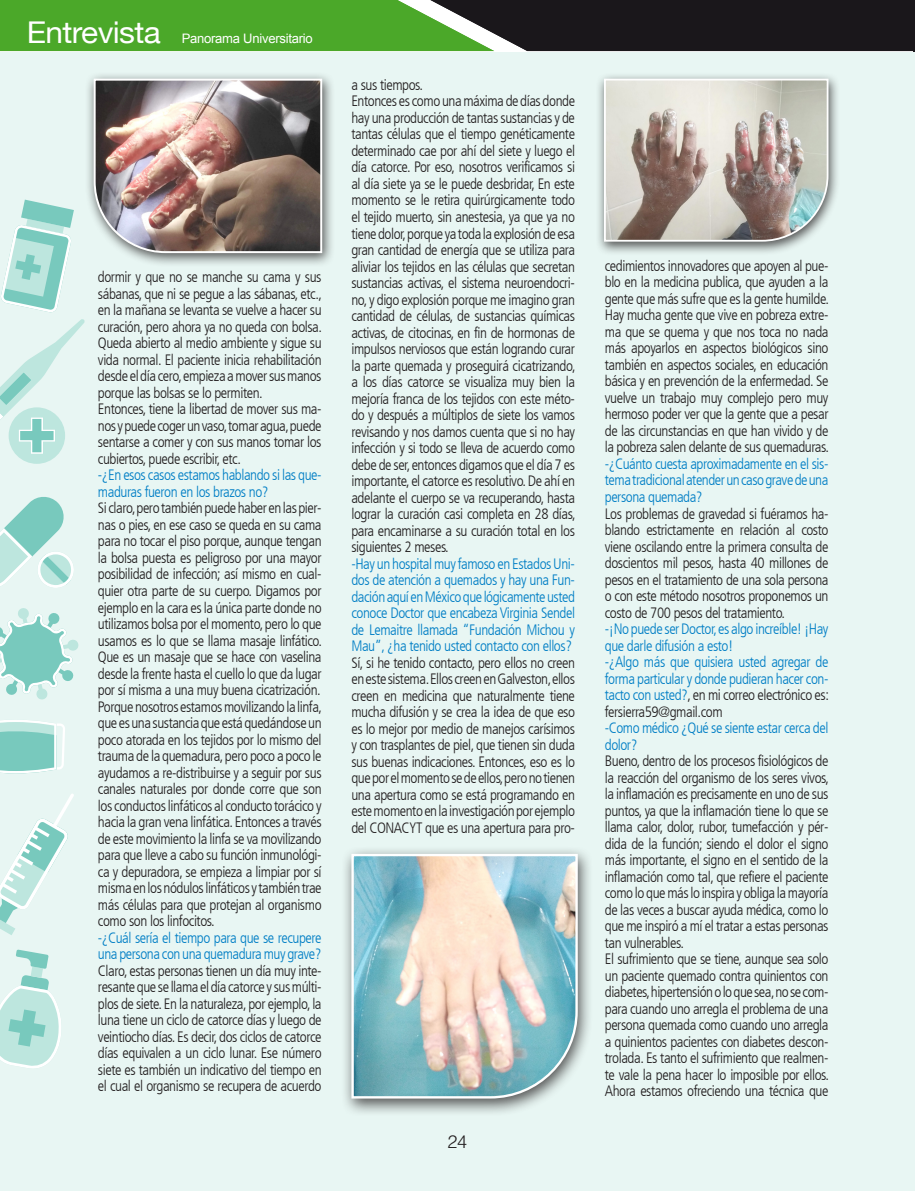
<style>
.page{position:relative;width:915px;height:1191px;background:#fff}
.page>*{position:absolute;margin:0;border:0;box-sizing:border-box;transform-origin:0 0}
.t1{font:30px "Helvetica Neue";letter-spacing:-.02em;color:#fff;scale:1.06 1}
.t2{font:300 18px "Helvetica LT Std";color:#231f20}
.t3{font:300 condensed 15px/16.5px "Frutiger LT";letter-spacing:-.03em;color:#231f20;text-align:justify}
.t4{font:300 condensed 15px/16.5px "Frutiger LT";letter-spacing:-.03em;color:#007ec5}
.t5{font:13.05px "Arial";letter-spacing:-.02em;color:#fff}
.s1{color:#231f20}
</style>
<div class="page">
<div style="left:0;top:39px;width:914px;height:1152px;background:#e8f6f3"></div>
<svg style="left:0;top:720px;width:65px;height:54px"></svg>
<svg style="left:0;top:497px;width:74px;height:91px"></svg>
<div style="left:9px;top:407px;width:56px;height:57px;background:#bde6de;border-radius:50%"></div>
<svg style="left:0;top:319px;width:85px;height:135px"></svg>
<svg style="left:1px;top:200px;width:73px;height:113px"></svg>
<svg style="left:0;top:608px;width:79px;height:92px"></svg>
<svg style="left:0;top:794px;width:74px;height:141px"></svg>
<svg style="left:0;top:949px;width:61px;height:119px"></svg>
<svg style="left:0;top:0;width:913px;height:51px;background:#3a662a"></svg>
<hr style="left:913px;top:0;width:1px;height:51px;background:#1a171b">
<div style="left:595px;top:72px;width:245px;height:183px;background:#231f20;opacity:.75"></div>
<svg style="left:603px;top:78px;width:226px;height:164px;background:#bdb5ae"></svg>
<div style="left:85px;top:72px;width:250px;height:196px;background:#231f20;opacity:.75"></div>
<img style="left:93px;top:78px;width:230px;height:176px">
<div style="left:340px;top:845px;width:253px;height:271px;background:#231f20;opacity:.75"></div>
<img style="left:350px;top:852px;width:228px;height:247px">
<h1 class="t1" style="left:27px;top:11px;width:128px">Entrevista</h1>
<p class="t5" style="left:182px;top:30px;width:132px">Panorama Universitario</p>
<p class="t3" style="left:98px;top:269px;width:225px;text-align:left">dormir y que no se manche su cama y sus sábanas, que ni se pegue a las sábanas, etc., en la mañana se levanta se vuelve a hacer su curación, pero ahora ya no queda con bolsa.<br>Queda abierto al medio ambiente y sigue su vida normal. El paciente inicia rehabilitación desde el día cero, empieza a mover sus manos porque las bolsas se lo permiten.<br>Entonces, tiene la libertad de mover sus ma&shy;nos y puede coger un vaso, tomar agua, puede sentarse a comer y con sus manos tomar los cubiertos, puede escribir, etc.</p>
<p class="t4" style="left:98px;top:467px;width:225px">-¿En esos casos estamos hablando si las que&shy;maduras fueron en los brazos no?</p>
<p class="t3" style="left:98px;top:500px;width:226px">Si claro, pero también puede haber en las pier&shy;nas o pies, en ese caso se queda en su cama para no tocar el piso porque, aunque tengan la bolsa puesta es peligroso por una mayor posibilidad de infección; así mismo en cual&shy;quier otra parte de su cuerpo. Digamos por ejemplo en la cara es la única parte donde no utilizamos bolsa por el momento, pero lo que usamos es lo que se llama masaje linfático.<br>Que es un masaje que se hace con vaselina desde la frente hasta el cuello lo que da lugar por sí misma a una muy buena cicatrización.<br>Porque nosotros estamos movilizando la linfa, que es una sustancia que está quedándose un poco atorada en los tejidos por lo mismo del trauma de la quemadura, pero poco a poco le ayudamos a re-distribuirse y a seguir por sus canales naturales por donde corre que son los conductos linfáticos al conducto torácico y hacia la gran vena linfática. Entonces a través de este movimiento la linfa se va movilizando para que lleve a cabo su función inmunológi&shy;ca y depuradora, se empieza a limpiar por sí misma en los nódulos linfáticos y también trae más células para que protejan al organismo como son los linfocitos.</p>
<p class="t4" style="left:98px;top:929px;width:225px">-¿Cuál sería el tiempo para que se recupere una persona con una quemadura muy grave?</p>
<p class="t3" style="left:98px;top:962px;width:225px">Claro, estas personas tienen un día muy inte&shy;resante que se llama el día catorce y sus múlti&shy;plos de siete. En la naturaleza, por ejemplo, la luna tiene un ciclo de catorce días y luego de veintiocho días. Es decir, dos ciclos de catorce días equivalen a un ciclo lunar. Ese número siete es también un indicativo del tiempo en el cual el organismo se recupera de acuerdo</p>
<p class="t3" style="left:351px;top:77px;width:226px;text-align:left">a sus tiempos.<br>Entonces es como una máxima de días donde hay una producción de tantas sustancias y de tantas células que el tiempo genéticamente determinado cae por ahí del siete y luego el día catorce. Por eso, nosotros verificamos si al día siete ya se le puede desbridar, En este momento se le retira quirúrgicamente todo el tejido muerto, sin anestesia, ya que ya no tiene dolor, porque ya toda la explosión de esa gran cantidad de energía que se utiliza para aliviar los tejidos en las células que secretan sustancias activas, el sistema neuroendocri&shy;no, y digo explosión porque me imagino gran cantidad de células, de sustancias químicas activas, de citocinas, en fin de hormonas de impulsos nerviosos que están logrando curar la parte quemada y proseguirá cicatrizando, a los días catorce se visualiza muy bien la mejoría franca de los tejidos con este méto&shy;do y después a múltiplos de siete los vamos revisando y nos damos cuenta que si no hay infección y si todo se lleva de acuerdo como debe de ser, entonces digamos que el día 7 es importante, el catorce es resolutivo. De ahí en adelante el cuerpo se va recuperando, hasta lograr la curación casi completa en 28 días, para encaminarse a su curación total en los siguientes 2 meses.</p>
<p class="t4" style="left:351px;top:555px;width:225px;text-align:justify">-Hay un hospital muy famoso en Estados Uni&shy;dos de atención a quemados y hay una Fun&shy;dación aquí en México que lógicamente usted conoce Doctor que encabeza Virginia Sendel de Lemaitre llamada “Fundación Michou y Mau”, ¿ha tenido usted contacto con ellos?</p>
<p class="t3" style="left:351px;top:654px;width:225px">Sí, si he tenido contacto, pero ellos no creen en este sistema. Ellos creen en Galveston, ellos creen en medicina que naturalmente tiene mucha difusión y se crea la idea de que eso es lo mejor por medio de manejos carísimos y con trasplantes de piel, que tienen sin duda sus buenas indicaciones. Entonces, eso es lo que por el momento se de ellos, pero no tienen una apertura como se está programando en este momento en la investigación por ejemplo del CONACYT que es una apertura para pro-</p>
<p class="t2" style="left:447px;top:1130px;width:21px">24</p>
<p class="t3" style="left:604px;top:258px;width:225px">cedimientos innovadores que apoyen al pue&shy;blo en la medicina publica, que ayuden a la gente que más sufre que es la gente humilde.<br>Hay mucha gente que vive en pobreza extre&shy;ma que se quema y que nos toca no nada más apoyarlos en aspectos biológicos sino también en aspectos sociales, en educación básica y en prevención de la enfermedad. Se vuelve un trabajo muy complejo pero muy hermoso poder ver que la gente que a pesar de las circunstancias en que han vivido y de la pobreza salen delante de sus quemaduras.</p>
<p class="t4" style="left:604px;top:456px;width:225px;text-align:justify">-¿Cuánto cuesta aproximadamente en el sis&shy;tema tradicional atender un caso grave de una persona quemada?</p>
<p class="t3" style="left:604px;top:505px;width:225px">Los problemas de gravedad si fuéramos ha&shy;blando estrictamente en relación al costo viene oscilando entre la primera consulta de doscientos mil pesos, hasta 40 millones de pesos en el tratamiento de una sola persona o con este método nosotros proponemos un costo de 700 pesos del tratamiento.</p>
<p class="t4" style="left:604px;top:621px;width:225px">-¡No puede ser Doctor, es algo increíble! ¡Hay que darle difusión a esto!<br>-¿Algo más que quisiera usted agregar de forma particular y donde pudieran hacer con&shy;tacto con usted?<span class="s1">, en mi correo electrónico es: fersierra59@gmail.com</span></p>
<p class="t4" style="left:604px;top:720px;width:225px">-Como médico ¿Qué se siente estar cerca del dolor?</p>
<p class="t3" style="left:604px;top:753px;width:226px;text-align:left">Bueno, dentro de los procesos fisiológicos de la reacción del organismo de los seres vivos, la inflamación es precisamente en uno de sus puntos, ya que la inflamación tiene lo que se llama calor, dolor, rubor, tumefacción y pér&shy;dida de la función; siendo el dolor el signo más importante, el signo en el sentido de la inflamación como tal, que refiere el paciente como lo que más lo inspira y obliga la mayoría de las veces a buscar ayuda médica, como lo que me inspiró a mí el tratar a estas personas tan vulnerables.<br>El sufrimiento que se tiene, aunque sea solo un paciente quemado contra quinientos con diabetes, hipertensión o lo que sea, no se com&shy;para cuando uno arregla el problema de una persona quemada como cuando uno arregla a quinientos pacientes con diabetes descon&shy;trolada. Es tanto el sufrimiento que realmen&shy;te vale la pena hacer lo imposible por ellos.<br>Ahora estamos ofreciendo una técnica que</p>
</div>
